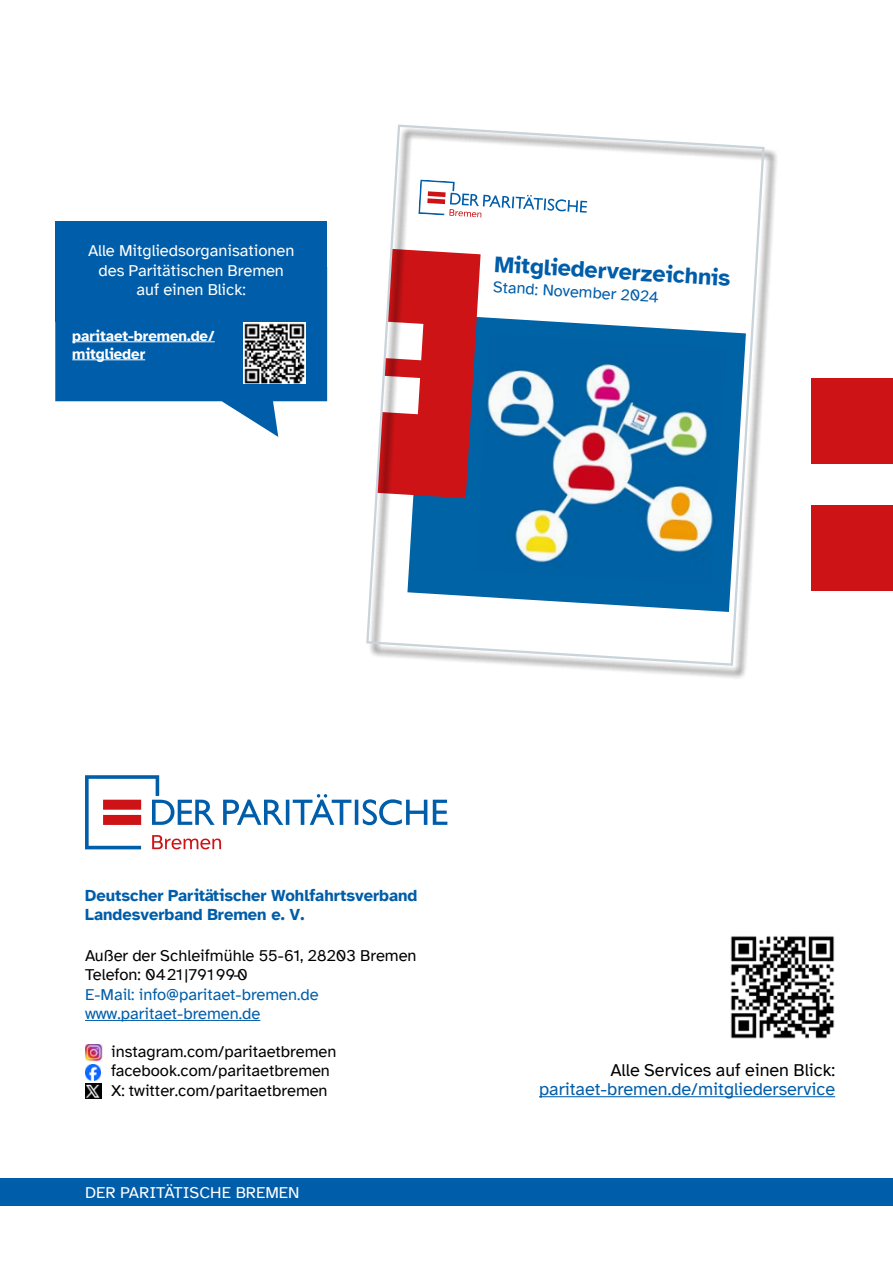
<style>
.page{position:relative;width:893px;height:1263px;background:#fff}
.page>*{position:absolute;margin:0;border:0;box-sizing:border-box;transform-origin:0 0}
.t1{font:700 23.1px "Atkinson Hyperlegible";color:#005da9}
.t2{font:18px "Atkinson Hyperlegible";color:#005da9}
.t3{font:18px "Atkinson Hyperlegible";color:#000}
.t4{font:16.5px/19.5px "Atkinson Hyperlegible";color:#000}
.t5{font:16.5px/19.5px "Atkinson Hyperlegible";color:#fff;text-align:center}
.t6{font:700 16.5px/19.5px "Atkinson Hyperlegible";color:#005da9}
.t7{font:16.5px/19.5px "Atkinson Hyperlegible";color:#005da9}
.t8{font:16.35px "Atkinson Hyperlegible";color:#005da9}
.t9{font:700 15px/18px "Atkinson Hyperlegible";color:#fff}
</style>
<div class="page">
<div style="left:0;top:1178px;width:893px;height:27px;background:#005da9"></div>
<img style="left:730px;top:936px;width:105px;height:103px">
<hr style="left:539px;top:1096px;width:296px;height:1px;background:#005da9">
<hr style="left:85px;top:1020px;width:175px;height:1px;background:#005da9">
<svg style="left:85px;top:775px;width:362px;height:74px"></svg>
<div style="left:811px;top:379px;width:82px;height:85px;background:#cd1316"></div>
<div style="left:811px;top:505px;width:82px;height:85px;background:#cd1316"></div>
<div style="left:368px;top:127px;width:411px;height:552px;background:#000;opacity:.75"></div>
<svg style="left:366px;top:124px;width:400px;height:543px"></svg>
<svg style="left:55px;top:322px;width:272px;height:115px;fill:#005da9"></svg>
<div style="left:55px;top:221px;width:272px;height:101px;background:#005da9"></div>
<img style="left:243px;top:322px;width:63px;height:62px">
<hr style="left:72px;top:341px;width:143px;height:1px;background:#fff">
<hr style="left:72px;top:359px;width:73px;height:1px;background:#fff">
<img style="left:85px;top:1084px;width:16px;height:14px">
<img style="left:85px;top:1044px;width:17px;height:17px">
<img style="left:85px;top:1065px;width:16px;height:15px">
<p class="t5" style="left:88px;top:241px;width:208px">Alle Mitgliedsorganisationen des Paritätischen Bremen auf einen Blick:</p>
<p class="t9" style="left:72px;top:327px;width:144px">paritaet-bremen.de/ mitglieder</p>
<h1 class="t1" style="left:495px;top:251px;width:238px;rotate:3deg">Mitgliederverzeichnis</h1>
<p class="t8" style="left:494px;top:278px;width:167px;rotate:3deg">Stand: November 2024</p>
<p class="t6" style="left:85px;top:885px;width:334px">Deutscher Paritätischer Wohlfahrtsverband<br>Landesverband Bremen e. V.</p>
<p class="t4" style="left:85px;top:946px;width:333px">Außer der Schleifmühle 55-61, 28203 Bremen<br>Telefon: 0421 |79199-0</p>
<p class="t7" style="left:85px;top:985px;width:235px">E-Mail: info@paritaet-bremen.de www.paritaet-bremen.de</p>
<p class="t4" style="left:111px;top:1042px;width:227px">instagram.com/paritaetbremen facebook.com/paritaetbremen<br>X: twitter.com/paritaetbremen</p>
<p class="t5" style="left:85px;top:1183px;width:216px">DER PARITÄTISCHE BREMEN</p>
<p class="t3" style="left:610px;top:1060px;width:226px">Alle Services auf einen Blick:</p>
<p class="t2" style="left:539px;top:1079px;width:298px">paritaet-bremen.de/mitgliederservice</p>
</div>
